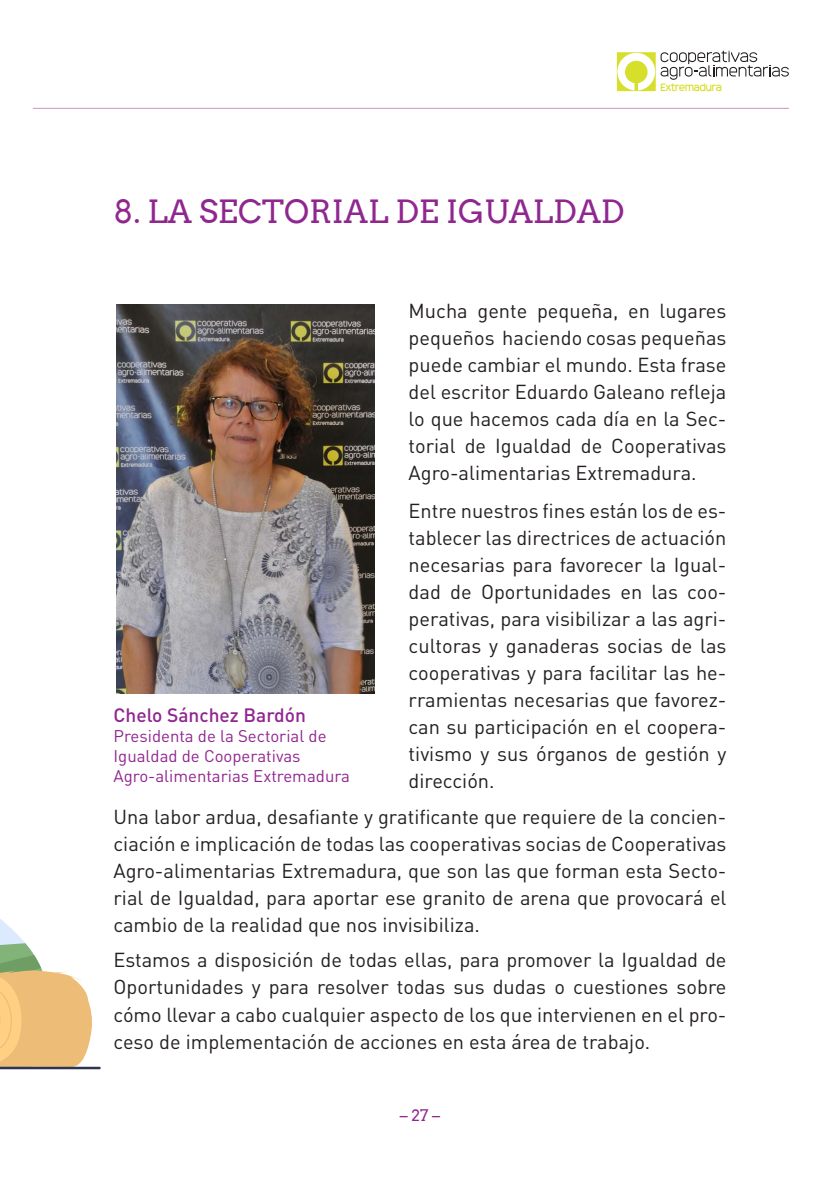
<style>
.page{position:relative;width:840px;height:1191px;background:#fff}
.page>*{position:absolute;margin:0;border:0;box-sizing:border-box;transform-origin:0 0}
.t1{font:32px "Arvo";color:#90268f}
.Título_2{font:20px/27px "DIN Pro";color:#231f20;text-align:justify}
.t2{font:500 19.2px "DIN Pro";color:#90268f}
.t3{font:16.8px/20px "DIN Pro";color:#90268f}
.t4{font:16px "Arvo";color:#90268f}
.t5{font:9.8px "Monark";color:#d6df29}
</style>
<div class="page">
<hr style="left:33px;top:108px;width:755px;height:1px;background:#90268f">
<svg style="left:616px;top:51px;width:172px;height:40px"></svg>
<svg style="left:0;top:919px;width:101px;height:150px"></svg>
<img style="left:116px;top:305px;width:258px;height:388px">
<p class="t5" style="left:660px;top:81px;width:63px">Extremadura</p>
<p class="t1" style="left:113px;top:192px;width:512px">8. LA SECTORIAL DE IGUALDAD</p>
<p class="Título_2" style="left:408px;top:296px;width:319px">Mucha gente pequeña, en lugares pequeños haciendo cosas pequeñas puede cambiar el mundo. Esta frase del escritor Eduardo Galeano refleja lo que hacemos cada día en la Sec&shy;torial de Igualdad de Cooperativas Agro-alimentarias Extremadura.</p>
<p class="Título_2" style="left:408px;top:497px;width:319px">Entre nuestros fines están los de es&shy;tablecer las directrices de actuación necesarias para favorecer la Igual&shy;dad de Oportunidades en las coo&shy;perativas, para visibilizar a las agri&shy;cultoras y ganaderas socias de las cooperativas y para facilitar las he&shy;rramientas necesarias que favorez&shy;can su participación en el coopera&shy;tivismo y sus órganos de gestión y dirección.</p>
<p class="Título_2" style="left:113px;top:802px;width:614px">Una labor ardua, desafiante y gratificante que requiere de la concien&shy;ciación e implicación de todas las cooperativas socias de Cooperativas Agro-alimentarias Extremadura, que son las que forman esta Secto&shy;rial de Igualdad, para aportar ese granito de arena que provocará el cambio de la realidad que nos invisibiliza.</p>
<p class="Título_2" style="left:113px;top:946px;width:614px">Estamos a disposición de todas ellas, para promover la Igualdad de Oportunidades y para resolver todas sus dudas o cuestiones sobre cómo llevar a cabo cualquier aspecto de los que intervienen en el pro&shy;ceso de implementación de acciones en esta área de trabajo.</p>
<p class="t2" style="left:113px;top:702px;width:194px">Chelo Sánchez Bardón</p>
<p class="t3" style="left:113px;top:725px;width:238px">Presidenta de la Sectorial de<br>Igualdad de Cooperativas<br>Agro-alimentarias Extremadura</p>
<p class="t4" style="left:400px;top:1105px;width:42px">– 27 –</p>
</div>
